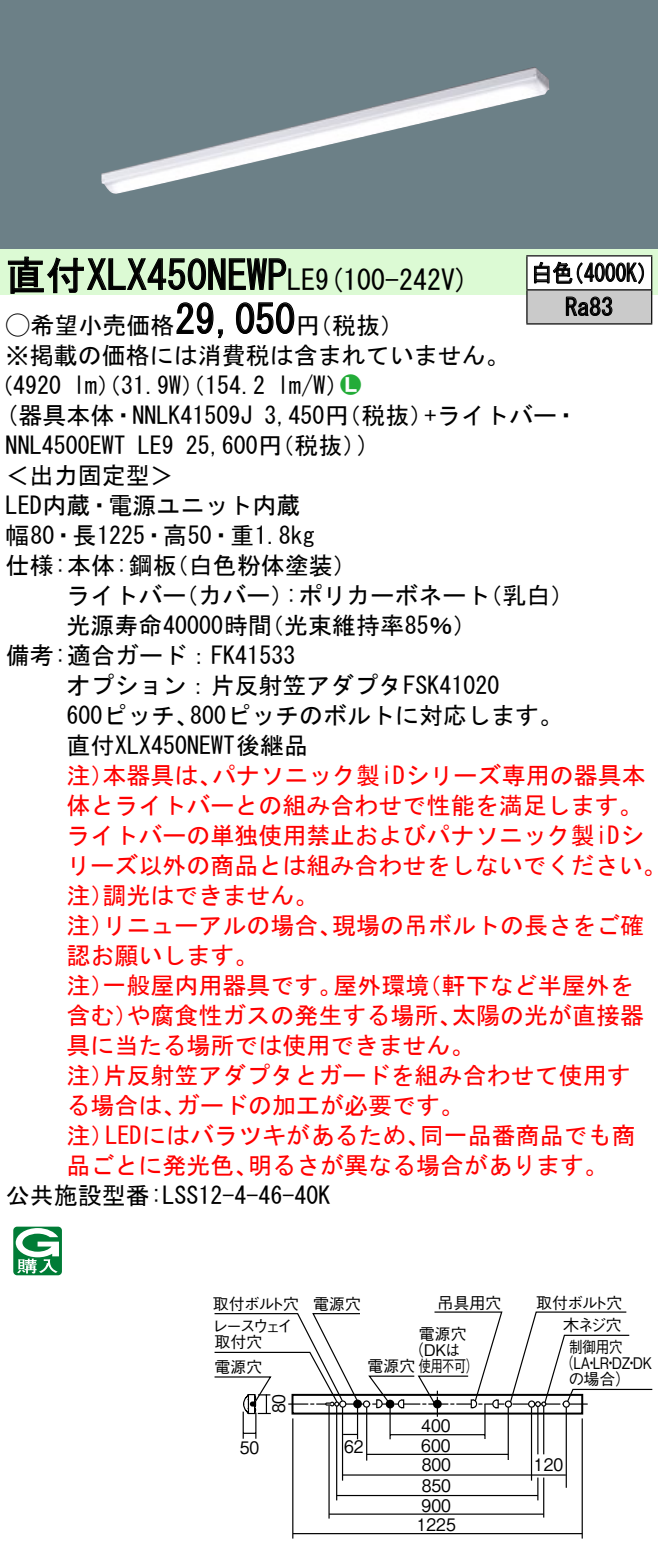
<style>
.page{position:relative;width:658px;height:1559px;background:#fff}
.page>*{position:absolute;margin:0;border:0;box-sizing:border-box;transform-origin:0 0}
.t1{font:40px "MS Gothic";color:#000}
.t2{font:28px "MS Gothic";color:#000}
.t3{font:24px/30.4px "MS Gothic";color:#000}
.t4{font:24px/30px "MS Gothic";color:#f00}
.t5{font:24px/34px "MS Gothic";color:#000;scale:.88 1}
.t6{font:24px "Ford Classification 1";color:#23ac38}
.t7{font:17.2px/19.6px "Gothic BBB Pro Medium 90 pv RKSJ H";color:#000;scale:.9 1}
.t8{font:16px "Gothic BBB Pro Medium 90 pv RKSJ H";letter-spacing:-.02em;color:#000}
.t9{font:16px/16px "Gothic BBB Pro Medium 90 pv RKSJ H";letter-spacing:-.02em;color:#000;scale:.85 1}
.t10{font:16px/32px "Gothic BBB Pro Medium 90 pv RKSJ H";color:#000}
.s1{font-size:28px}
.s2{font-family:"Ford Classification 1"}
.s3{color:#fff}
</style>
<div class="page">
<div style="left:0;top:0;width:658px;height:249px;background:#6c8087"></div>
<img style="left:101px;top:67px;width:448px;height:127px">
<div style="left:0;top:249px;width:658px;height:46px;background:#dcfad4"></div>
<svg style="left:7px;top:256px;width:280px;height:38px"></svg>
<svg style="left:176px;top:302px;width:47px;height:37px"></svg>
<svg style="left:236px;top:302px;width:59px;height:32px"></svg>
<svg style="left:13px;top:1226px;width:49px;height:49px"></svg>
<div style="left:527px;top:256px;width:124px;height:34px;background:#fff"></div>
<div style="left:527px;top:290px;width:124px;height:34px;background:#cacaca"></div>
<hr style="left:526px;top:255px;width:126px;height:1px;background:#000">
<hr style="left:526px;top:256px;width:1px;height:33px;background:#000">
<hr style="left:651px;top:256px;width:1px;height:33px;background:#000">
<hr style="left:526px;top:289px;width:126px;height:1px;background:#000">
<hr style="left:526px;top:290px;width:1px;height:33px;background:#000">
<hr style="left:651px;top:290px;width:1px;height:33px;background:#000">
<hr style="left:526px;top:323px;width:126px;height:1px;background:#000">
<svg style="left:534px;top:261px;width:110px;height:23px"></svg>
<svg style="left:565px;top:296px;width:47px;height:20px"></svg>
<hr style="left:389px;top:1405px;width:2px;height:34px;background:#000">
<hr style="left:366px;top:1405px;width:1px;height:55px;background:#000">
<hr style="left:357px;top:1405px;width:1px;height:34px;background:#000">
<hr style="left:342px;top:1406px;width:1px;height:74px;background:#000">
<hr style="left:336px;top:1405px;width:1px;height:95px;background:#000">
<svg style="left:537px;top:1477px;width:1px;height:23px"></svg>
<hr style="left:531px;top:1406px;width:1px;height:74px;background:#000">
<hr style="left:328px;top:1405px;width:2px;height:113px;background:#000">
<hr style="left:543px;top:1477px;width:1px;height:40px;background:#000">
<hr style="left:537px;top:1406px;width:1px;height:48px;background:#000">
<hr style="left:543px;top:1405px;width:1px;height:49px;background:#000">
<hr style="left:292px;top:1418px;width:1px;height:120px;background:#000">
<hr style="left:581px;top:1418px;width:2px;height:120px;background:#000">
<hr style="left:367px;top:1453px;width:141px;height:1px;background:#000">
<hr style="left:343px;top:1474px;width:188px;height:1px;background:#000">
<hr style="left:337px;top:1494px;width:201px;height:1px;background:#000">
<hr style="left:329px;top:1513px;width:214px;height:1px;background:#000">
<hr style="left:293px;top:1532px;width:289px;height:2px;background:#000">
<hr style="left:507px;top:1406px;width:2px;height:53px;background:#000">
<svg style="left:214px;top:1311px;width:438px;height:127px"></svg>
<div style="left:562px;top:1400px;width:8px;height:7px;border:1px solid #000;border-radius:50%"></div>
<hr style="left:565px;top:1406px;width:2px;height:81px;background:#000">
<hr style="left:531px;top:1474px;width:34px;height:1px;background:#000">
<h1 class="t1" style="left:6px;top:255px;width:311px">直付XLX450NEWP<span class="s1">LE</span></h1>
<p class="t3" style="left:296px;top:310px;width:109px">（円税抜(</p>
<p class="t2" style="left:315px;top:265px;width:155px">(9 100-242 (V</p>
<h1 class="t1" style="left:175px;top:299px;width:121px">29,050</h1>
<p class="t3" style="left:6px;top:310px;width:505px"><span class="s2">A</span>希望小売価格<br>※掲載の価格には消費税は含まれていません。</p>
<p class="t6" style="left:340px;top:372px;width:22px">2<span class="s3">7</span></p>
<p class="t3" style="left:277px;top:370px;width:73px">l m (W/</p>
<p class="t3" style="left:-11px;top:370px;width:74px">（4920</p>
<p class="t3" style="left:73px;top:370px;width:193px">lm）（31.9 ）（W 154.2</p>
<p class="t5" style="left:565px;top:256px;width:56px;text-indent:-34px">白色<br>Ra83</p>
<p class="t5" style="left:563px;top:256px;width:110px">（4000 (K</p>
<p class="t3" style="left:6px;top:400px;width:248px">(器具本体・NNLK41509J</p>
<p class="t3" style="left:424px;top:400px;width:155px">+ライトバー・</p>
<p class="t3" style="left:264px;top:400px;width:170px">3,450 （円税抜）</p>
<p class="t3" style="left:186px;top:430px;width:182px">25,600 （円税抜(</p>
<p class="t3" style="left:6px;top:430px;width:121px">NNL4500EWT</p>
<p class="t3" style="left:6px;top:460px;width:169px">＜出力固定型&lt;</p>
<p class="t3" style="left:6px;top:490px;width:296px">LED内蔵・電源ユニット内蔵</p>
<p class="t3" style="left:6px;top:520px;width:310px">幅80・長1225・高50・重1.8kg</p>
<p class="t3" style="left:165px;top:550px;width:194px">（白色粉体塗装(</p>
<p class="t3" style="left:138px;top:430px;width:37px">LE9</p>
<p class="t3" style="left:6px;top:550px;width:172px">仕様:本体:鋼板</p>
<p class="t3" style="left:357px;top:430px;width:13px">(</p>
<p class="t3" style="left:66px;top:580px;width:121px">ライトバー</p>
<p class="t3" style="left:174px;top:580px;width:121px">（カバー）</p>
<p class="t3" style="left:285px;top:580px;width:206px">:ポリカーボネート</p>
<p class="t3" style="left:478px;top:580px;width:97px">（乳白(</p>
<p class="t3" style="left:66px;top:610px;width:207px">光源寿命40000時間</p>
<p class="t3" style="left:6px;top:640px;width:291px">備考:適合ガード：FK41533</p>
<p class="t3" style="left:66px;top:670px;width:434px">オプション：片反射笠アダプタFSK41020</p>
<p class="t3" style="left:190px;top:700px;width:374px">800ピッチのボルトに対応します。</p>
<p class="t3" style="left:260px;top:610px;width:218px">（光束維持率85％(</p>
<p class="t3" style="left:66px;top:700px;width:243px">600ピッチ、<br>直付XLX450NEWT後継品</p>
<p class="t4" style="left:212px;top:760px;width:435px">パナソニック製iDシリーズ専用の器具本</p>
<p class="t4" style="left:66px;top:760px;width:49px">注）</p>
<p class="t4" style="left:66px;top:790px;width:577px">体とライトバーとの組み合わせで性能を満足します。</p>
<p class="t4" style="left:66px;top:820px;width:579px">ライトバーの単独使用禁止およびパナソニック製iDシ</p>
<p class="t4" style="left:66px;top:850px;width:601px">リーズ以外の商品とは組み合わせをしないでください。</p>
<p class="t4" style="left:102px;top:880px;width:217px">調光はできません。</p>
<p class="t4" style="left:102px;top:760px;width:121px">本器具は、</p>
<p class="t4" style="left:66px;top:880px;width:49px">注）</p>
<p class="t4" style="left:332px;top:910px;width:314px">現場の吊ボルトの長さをご確</p>
<p class="t4" style="left:66px;top:910px;width:193px">注）<br>認お願いします。</p>
<p class="t4" style="left:102px;top:910px;width:241px">リニューアルの場合、</p>
<p class="t4" style="left:102px;top:970px;width:241px">一般屋内用器具です。</p>
<p class="t4" style="left:333px;top:970px;width:97px">屋外環境</p>
<p class="t4" style="left:417px;top:970px;width:217px">（軒下など半屋外を</p>
<p class="t4" style="left:66px;top:970px;width:49px">注）</p>
<p class="t4" style="left:126px;top:1000px;width:337px">や腐食性ガスの発生する場所、</p>
<p class="t4" style="left:452px;top:1000px;width:194px">太陽の光が直接器</p>
<p class="t4" style="left:66px;top:1000px;width:73px">含む）</p>
<p class="t4" style="left:66px;top:1030px;width:409px">具に当たる場所では使用できません。</p>
<p class="t4" style="left:102px;top:1060px;width:529px">片反射笠アダプタとガードを組み合わせて使用す</p>
<p class="t4" style="left:66px;top:1060px;width:49px">注）</p>
<p class="t4" style="left:176px;top:1090px;width:289px">ガードの加工が必要です。</p>
<p class="t4" style="left:66px;top:1090px;width:121px">る場合は、</p>
<p class="t4" style="left:66px;top:1120px;width:49px">注）</p>
<p class="t4" style="left:105px;top:1120px;width:326px">LEDにはバラツキがあるため、</p>
<p class="t4" style="left:420px;top:1120px;width:217px">同一品番商品でも商</p>
<p class="t4" style="left:66px;top:1150px;width:193px">品ごとに発光色、</p>
<p class="t3" style="left:6px;top:1180px;width:326px">公共施設型番:LSS12-4-46-40K</p>
<p class="t4" style="left:248px;top:1150px;width:362px">明るさが異なる場合があります。</p>
<p class="t8" style="left:213px;top:1291px;width:88px">取付ボルト穴</p>
<p class="t8" style="left:313px;top:1291px;width:49px">電源穴</p>
<p class="t8" style="left:437px;top:1289px;width:65px">吊具用穴</p>
<p class="t8" style="left:536px;top:1290px;width:88px">取付ボルト穴</p>
<p class="t8" style="left:212px;top:1313px;width:83px">レースウェイ</p>
<p class="t8" style="left:214px;top:1328px;width:49px">取付穴</p>
<p class="t8" style="left:214px;top:1354px;width:50px">電源穴</p>
<p class="t10" style="left:367px;top:1316px;width:112px;text-indent:51px">電源穴電源穴使用不可(</p>
<p class="t8" style="left:408px;top:1337px;width:54px">（DKは</p>
<p class="t8" style="left:563px;top:1311px;width:60px">木ネジ穴</p>
<p class="t9" style="left:560px;top:1336px;width:110px;text-indent:9px">制御用穴（LA LR DZ DK</p>
<p class="t9" style="left:568px;top:1352px;width:75px;text-align:center">・・<br>の場合(</p>
<p class="t9" style="left:625px;top:1352px;width:18px">・</p>
<p class="t7" style="left:267px;top:1413px;width:23px;rotate:-90deg">80</p>
<p class="t7" style="left:421px;top:1413px;width:34px">400</p>
<p class="t7" style="left:240px;top:1435px;width:23px">50</p>
<p class="t7" style="left:344px;top:1434px;width:23px">62</p>
<p class="t7" style="left:421px;top:1433px;width:34px">600</p>
<p class="t7" style="left:421px;top:1473px;width:34px">850</p>
<p class="t7" style="left:421px;top:1452px;width:34px">800</p>
<p class="t7" style="left:417px;top:1492px;width:45px">900<br>1225</p>
<p class="t7" style="left:534px;top:1452px;width:34px">120</p>
</div>
